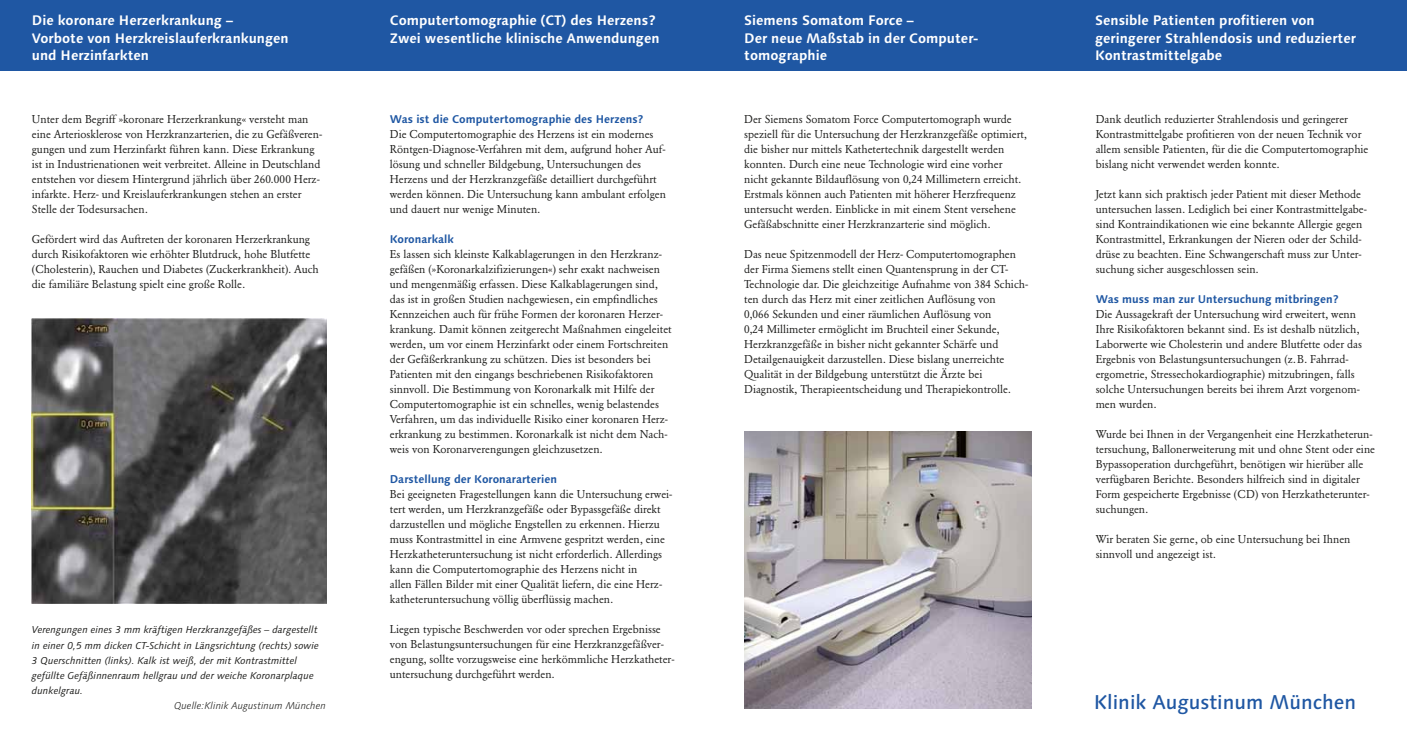
<style>
.page{position:relative;width:1407px;height:745px;background:#fff}
.page>*{position:absolute;margin:0;border:0;box-sizing:border-box;transform-origin:0 0}
.t1{font:500 20px "Linotype Syntax";color:#1f57a3}
.t2{font:700 13.75px/17.5px "Linotype Syntax";color:#fff}
.t3{font:11.25px/15px "Garamond BSK";color:#1d1d1b}
.t4{font:700 11.25px "Linotype Syntax";color:#1f57a3}
.t5{font:italic 10px/15px "Linotype Syntax";color:#1d1d1b}
.t6{font:italic 300 10px "Linotype Syntax";color:#1d1d1b}
</style>
<div class="page">
<div style="left:0;top:0;width:1407px;height:70px;background:#1f57a3"></div>
<img style="left:744px;top:431px;width:287px;height:277px">
<img style="left:32px;top:318px;width:294px;height:285px">
<p class="t2" style="left:32px;top:12px;width:258px">Die koronare Herzerkrankung –<br>Vorbote von Herzkreislauferkrankungen und Herzinfarkten</p>
<p class="t2" style="left:390px;top:12px;width:271px">Computertomographie (CT) des Herzens?<br>Zwei wesentliche klinische Anwendungen</p>
<p class="t3" style="left:32px;top:111px;width:292px">Unter dem Begriff »koronare Herzerkrankung« versteht man eine Arteriosklerose von Herzkranzarterien, die zu Gefäßveren&shy;gungen und zum Herzinfarkt führen kann. Diese Erkrankung ist in Industrienationen weit verbreitet. Alleine in Deutschland entstehen vor diesem Hintergrund jährlich über 260.000 Herz&shy;infarkte. Herz- und Kreislauferkrankungen stehen an erster Stelle der Todesursachen.</p>
<p class="t3" style="left:32px;top:231px;width:288px">Gefördert wird das Auftreten der koronaren Herzerkrankung durch Risikofaktoren wie erhöhter Blutdruck, hohe Blutfette (Cholesterin), Rauchen und Diabetes (Zuckerkrankheit). Auch die familiäre Belastung spielt eine große Rolle.</p>
<p class="t5" style="left:32px;top:622px;width:289px">Verengungen eines 3 mm kräftigen Herzkranzgefäßes – dargestellt in einer 0,5 mm dicken CT-Schicht in Längsrichtung (rechts) sowie 3 Querschnitten (links). Kalk ist weiß, der mit Kontrastmittel gefüllte Gefäßinnenraum hellgrau und der weiche Koronarplaque dunkelgrau.</p>
<p class="t6" style="left:174px;top:698px;width:153px">Quelle:Klinik Augustinum München</p>
<p class="t4" style="left:390px;top:112px;width:255px">Was ist die Computertomographie des Herzens?</p>
<p class="t3" style="left:390px;top:126px;width:278px">Die Computertomographie des Herzens ist ein modernes Röntgen-Diagnose-Verfahren mit dem, aufgrund hoher Auf&shy;lösung und schneller Bildgebung, Untersuchungen des Herzens und der Herzkranzgefäße detailliert durchgeführt werden können. Die Untersuchung kann ambulant erfolgen und dauert nur wenige Minuten.</p>
<p class="t4" style="left:390px;top:232px;width:65px">Koronarkalk</p>
<p class="t3" style="left:390px;top:246px;width:283px">Es lassen sich kleinste Kalkablagerungen in den Herzkranz&shy;gefäßen (»Koronarkalzifizierungen«) sehr exakt nachweisen und mengenmäßig erfassen. Diese Kalkablagerungen sind, das ist in großen Studien nachgewiesen, ein empfindliches Kennzeichen auch für frühe Formen der koronaren Herzer&shy;krankung. Damit können zeitgerecht Maßnahmen eingeleitet werden, um vor einem Herzinfarkt oder einem Fortschreiten der Gefäßerkrankung zu schützen. Dies ist besonders bei Patienten mit den eingangs beschriebenen Risikofaktoren sinnvoll. Die Bestimmung von Koronarkalk mit Hilfe der Computertomographie ist ein schnelles, wenig belastendes Verfahren, um das individuelle Risiko einer koronaren Herz&shy;erkrankung zu bestimmen. Koronarkalk ist nicht dem Nach&shy;weis von Koronarverengungen gleichzusetzen.</p>
<p class="t4" style="left:390px;top:472px;width:169px">Darstellung der Koronararterien</p>
<p class="t3" style="left:390px;top:486px;width:284px">Bei geeigneten Fragestellungen kann die Untersuchung erwei&shy;tert werden, um Herzkranzgefäße oder Bypassgefäße direkt darzustellen und mögliche Engstellen zu erkennen. Hierzu muss Kontrastmittel in eine Armvene gespritzt werden, eine Herzkatheteruntersuchung ist nicht erforderlich. Allerdings kann die Computertomographie des Herzens nicht in<br>allen Fällen Bilder mit einer Qualität liefern, die eine Herz&shy;katheteruntersuchung völlig überflüssig machen.</p>
<p class="t3" style="left:390px;top:621px;width:286px">Liegen typische Beschwerden vor oder sprechen Ergebnisse von Belastungsuntersuchungen für eine Herzkranzgefäßver&shy;engung, sollte vorzugsweise eine herkömmliche Herzkatheter&shy;untersuchung durchgeführt werden.</p>
<p class="t2" style="left:744px;top:12px;width:236px">Siemens Somatom Force –<br>Der neue Maßstab in der Computer&shy;tomographie</p>
<p class="t3" style="left:744px;top:111px;width:284px">Der Siemens Somatom Force Computertomograph wurde speziell für die Untersuchung der Herzkranzgefäße optimiert, die bisher nur mittels Kathetertechnik dargestellt werden konnten. Durch eine neue Technologie wird eine vorher nicht gekannte Bildauflösung von 0,24 Millimetern erreicht.<br>Erstmals können auch Patienten mit höherer Herzfrequenz untersucht werden. Einblicke in mit einem Stent versehene Gefäßabschnitte einer Herzkranzarterie sind möglich.</p>
<p class="t3" style="left:744px;top:246px;width:285px">Das neue Spitzenmodell der Herz- Computertomographen der Firma Siemens stellt einen Quantensprung in der CT-Technologie dar. Die gleichzeitige Aufnahme von 384 Schich&shy;ten durch das Herz mit einer zeitlichen Auflösung von<br>0,066 Sekunden und einer räumlichen Auflösung von<br>0,24 Millimeter ermöglicht im Bruchteil einer Sekunde, Herzkranzgefäße in bisher nicht gekannter Schärfe und Detailgenauigkeit darzustellen. Diese bislang unerreichte Qualität in der Bildgebung unterstützt die Ärzte bei Diagnostik, Therapieentscheidung und Therapiekontrolle.</p>
<p class="t2" style="left:1095px;top:12px;width:262px">Sensible Patienten profitieren von geringerer Strahlendosis und reduzierter<br>Kontrastmittelgabe</p>
<p class="t3" style="left:1095px;top:111px;width:274px">Dank deutlich reduzierter Strahlendosis und geringerer Kontrastmittelgabe profitieren von der neuen Technik vor allem sensible Patienten, für die die Computertomographie bislang nicht verwendet werden konnte.</p>
<p class="t3" style="left:1095px;top:186px;width:273px">Jetzt kann sich praktisch jeder Patient mit dieser Methode untersuchen lassen. Lediglich bei einer Kontrastmittelgabe&shy;sind Kontraindikationen wie eine bekannte Allergie gegen Kontrastmittel, Erkrankungen der Nieren oder der Schild&shy;drüse zu beachten. Eine Schwangerschaft muss zur Unter&shy;suchung sicher ausgeschlossen sein.</p>
<p class="t4" style="left:1095px;top:292px;width:244px">Was muss man zur Untersuchung mitbringen?</p>
<p class="t3" style="left:1095px;top:306px;width:268px">Die Aussagekraft der Untersuchung wird erweitert, wenn Ihre Risikofaktoren bekannt sind. Es ist deshalb nützlich, Laborwerte wie Cholesterin und andere Blutfette oder das Ergebnis von Belastungsuntersuchungen (z.B. Fahrrad&shy;ergometrie, Stressechokardiographie) mitzubringen, falls solche Untersuchungen bereits bei ihrem Arzt vorgenom&shy;men wurden.</p>
<p class="t3" style="left:1095px;top:426px;width:281px">Wurde bei Ihnen in der Vergangenheit eine Herzkatheterun&shy;tersuchung, Ballonerweiterung mit und ohne Stent oder eine Bypassoperation durchgeführt, benötigen wir hierüber alle verfügbaren Berichte. Besonders hilfreich sind in digitaler Form gespeicherte Ergebnisse (CD) von Herzkatheterunter&shy;suchungen.</p>
<p class="t3" style="left:1095px;top:531px;width:256px">Wir beraten Sie gerne, ob eine Untersuchung bei Ihnen sinnvoll und angezeigt ist.</p>
<h1 class="t1" style="left:1094px;top:689px;width:264px">Klinik Augustinum München</h1>
</div>
